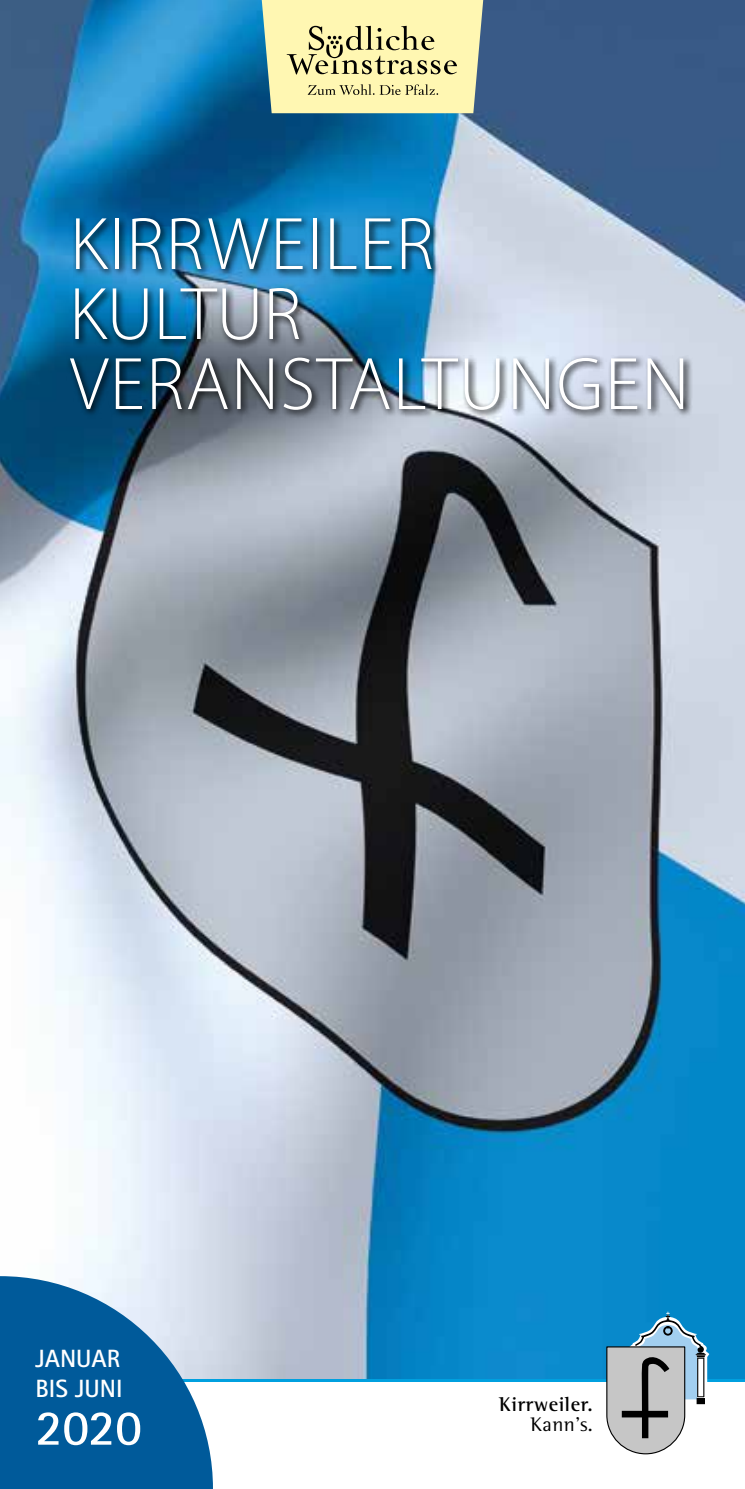
<style>
.page{position:relative;width:745px;height:1489px;background:#fff}
.page>*{position:absolute;margin:0;border:0;box-sizing:border-box;transform-origin:0 0}
.t1{font:300 75px/70px "Myriad Pro";letter-spacing:.02em;color:#fff}
.t2{font:700 50px "Rotis Sans Serif Std";color:#fff}
.t3{font:700 25px/30px "Rotis Sans Serif Std";color:#fff}
.t4{font:700 20.5px "Rotis Semi Serif Std";letter-spacing:.025em;color:#000}
.t5{font:20.5px "Rotis Semi Serif Std";color:#000}
</style>
<div class="page">
<img style="left:0;top:0;width:744px;height:1378px">
<img style="left:66px;top:215px;width:626px;height:204px">
<svg style="left:213px;top:1378px;width:531px;height:4px;background:#119fda"></svg>
<svg style="left:605px;top:1311px;width:103px;height:143px"></svg>
<svg style="left:261px;top:0;width:222px;height:113px;background:#dfdca3"></svg>
<svg style="left:0;top:1275px;width:213px;height:213px;background:#3179ad"></svg>
<p class="t1" style="left:69px;top:208px;width:621px">KIRRWEILER<br>KULTUR<br>VERANSTALTUNGEN</p>
<p class="t3" style="left:35px;top:1342px;width:88px">JANUAR<br>BIS JUNI</p>
<p class="t2" style="left:35px;top:1395px;width:108px">2020</p>
<p class="t4" style="left:499px;top:1391px;width:95px">Kirrweiler.</p>
<p class="t5" style="left:530px;top:1411px;width:64px">Kann’s.</p>
</div>
